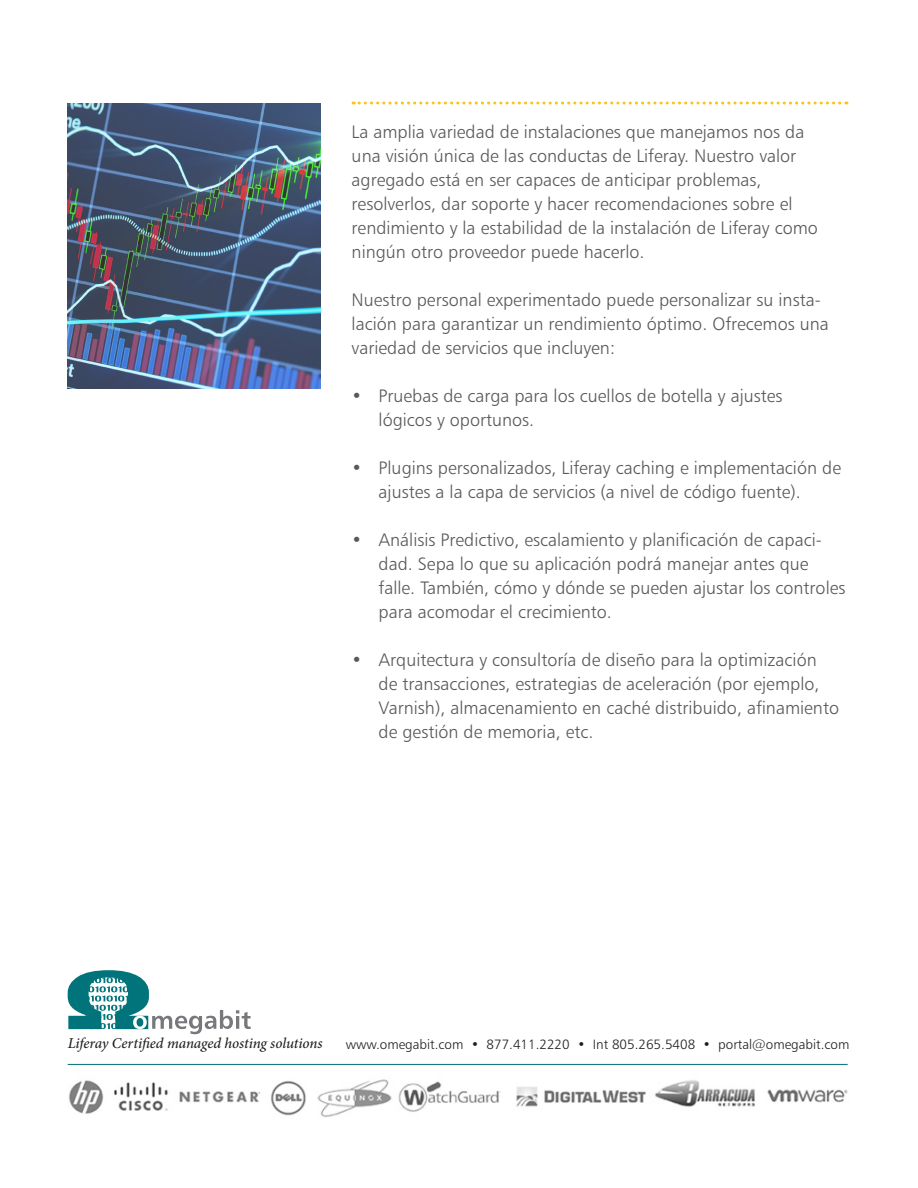
<style>
.page{position:relative;width:918px;height:1188px;background:#fff}
.page>*{position:absolute;margin:0;border:0;box-sizing:border-box;transform-origin:0 0}
.t1{font:18px/24px "Humanist 777 BT Light B";color:#57585a}
.t2{font:italic 500 15px "Minion Pro";letter-spacing:-.005em;color:#231f20}
.t3{font:13.5px "Humanist 777 BT Light B";color:#231f20}
</style>
<div class="page">
<img style="left:68px;top:103px;width:252px;height:286px">
<svg style="left:353px;top:102px;width:494px;height:3px"></svg>
<img style="left:69px;top:1079px;width:779px;height:39px">
<hr style="left:68px;top:1064px;width:780px;height:1px;background:#007078">
<svg style="left:68px;top:970px;width:183px;height:64px"></svg>
<p class="t1" style="left:352px;top:119px;width:454px">La amplia variedad de instalaciones que manejamos nos da</p>
<p class="t1" style="left:352px;top:143px;width:446px">una visión única de las conductas de Liferay. Nuestro valor</p>
<p class="t1" style="left:352px;top:167px;width:412px">agregado está en ser capaces de anticipar problemas,</p>
<p class="t1" style="left:352px;top:191px;width:468px">resolverlos, dar soporte y hacer recomendaciones sobre el rendimiento y la estabilidad de la instalación de Liferay como ningún otro proveedor puede hacerlo.</p>
<p class="t1" style="left:352px;top:287px;width:479px">Nuestro personal experimentado puede personalizar su insta&shy;lación para garantizar un rendimiento óptimo. Ofrecemos una variedad de servicios que incluyen:</p>
<p class="t1" style="left:352px;top:383px;width:432px">• Pruebas de carga para los cuellos de botella y ajustes</p>
<p class="t1" style="left:379px;top:407px;width:157px">lógicos y oportunos.</p>
<p class="t1" style="left:379px;top:455px;width:464px;text-indent:-27px">• Plugins personalizados, Liferay caching e implementación de ajustes a la capa de servicios (a nivel de código fuente).</p>
<p class="t1" style="left:379px;top:527px;width:468px;text-indent:-27px">• Análisis Predictivo, escalamiento y planificación de capaci&shy;dad. Sepa lo que su aplicación podrá manejar antes que falle. También, cómo y dónde se pueden ajustar los controles para acomodar el crecimiento.</p>
<p class="t1" style="left:379px;top:647px;width:462px;text-indent:-27px">• Arquitectura y consultoría de diseño para la optimización de transacciones, estrategias de aceleración (por ejemplo, Varnish), almacenamiento en caché distribuido, afinamiento de gestión de memoria, etc.</p>
<p class="t2" style="left:68px;top:1033px;width:256px">Liferay Certified managed hosting solutions</p>
<p class="t3" style="left:346px;top:1036px;width:505px">www.omegabit.com • 877.411.2220 • Int 805.265.5408 • portal@omegabit.com</p>
</div>
